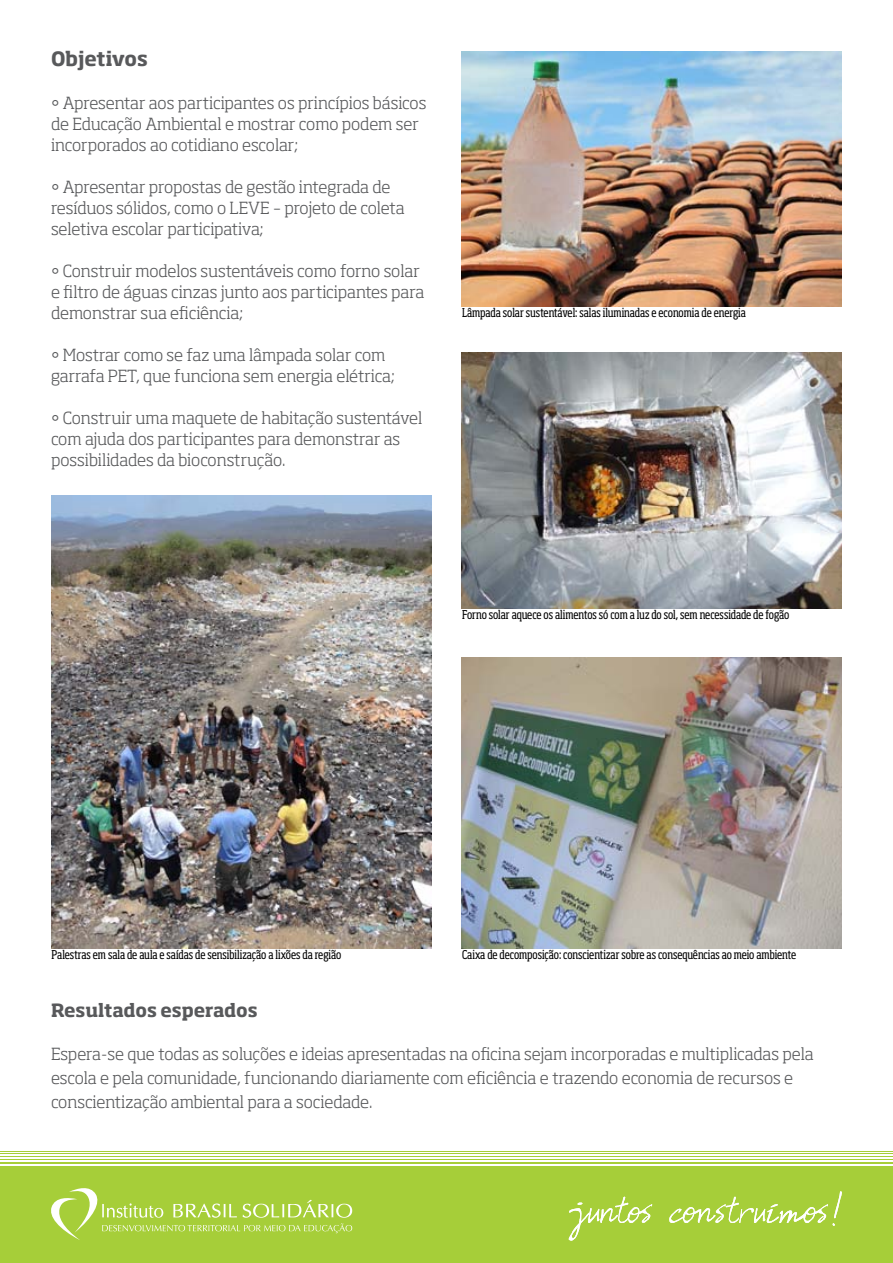
<style>
.page{position:relative;width:893px;height:1263px;background:#fff}
.page>*{position:absolute;margin:0;border:0;box-sizing:border-box;transform-origin:0 0}
.t1{font:700 19.5px "Soho Std";color:#58595b}
.t2{font:700 18px "Soho Std";letter-spacing:-.01em;color:#58595b}
.t3{font:300 16.5px/21px "Soho Std";letter-spacing:-.005em;color:#58595b}
.t4{font:condensed 12px "Soho Std";letter-spacing:-.01em;color:#000}
</style>
<div class="page">
<img style="left:461px;top:657px;width:381px;height:291px">
<img style="left:51px;top:496px;width:381px;height:452px">
<div style="left:0;top:1169px;width:893px;height:94px;background:#a6ce39"></div>
<hr style="left:0;top:1151px;width:893px;height:1px;background:#a6ce39">
<hr style="left:0;top:1153px;width:893px;height:1px;background:#a6ce39">
<hr style="left:0;top:1156px;width:893px;height:1px;background:#a6ce39">
<hr style="left:0;top:1159px;width:893px;height:1px;background:#a6ce39">
<hr style="left:0;top:1162px;width:893px;height:1px;background:#a6ce39">
<hr style="left:0;top:1165px;width:893px;height:2px;background:#a6ce39">
<svg style="left:569px;top:1191px;width:273px;height:50px"></svg>
<svg style="left:51px;top:1188px;width:301px;height:52px"></svg>
<img style="left:461px;top:51px;width:381px;height:255px">
<img style="left:461px;top:353px;width:381px;height:255px">
<p class="t1" style="left:51px;top:46px;width:98px">Objetivos</p>
<p class="t3" style="left:51px;top:92px;width:377px">• Apresentar aos participantes os princípios básicos de Educação Ambiental e mostrar como podem ser incorporados ao cotidiano escolar;</p>
<p class="t3" style="left:51px;top:176px;width:355px">• Apresentar propostas de gestão integrada de resíduos sólidos, como o LEVE – projeto de coleta seletiva escolar participativa;</p>
<p class="t3" style="left:51px;top:260px;width:375px">• Construir modelos sustentáveis como forno solar e filtro de águas cinzas junto aos participantes para demonstrar sua eficiência;</p>
<p class="t3" style="left:51px;top:344px;width:345px">• Mostrar como se faz uma lâmpada solar com garrafa PET, que funciona sem energia elétrica;</p>
<p class="t3" style="left:51px;top:407px;width:373px">• Construir uma maquete de habitação sustentável com ajuda dos participantes para demonstrar as possibilidades da bioconstrução.</p>
<p class="t4" style="left:462px;top:305px;width:285px">Lâmpada solar sustentável: salas iluminadas e economia de energia</p>
<p class="t4" style="left:462px;top:607px;width:329px">Forno solar aquece os alimentos só com a luz do sol, sem necessidade de fogão</p>
<p class="t4" style="left:52px;top:947px;width:291px">Palestras em sala de aula e saídas de sensibilização a lixões da região</p>
<p class="t4" style="left:462px;top:947px;width:336px">Caixa de decomposição: conscientizar sobre as consequências ao meio ambiente</p>
<p class="t2" style="left:51px;top:998px;width:208px">Resultados esperados</p>
<p class="t3" style="left:51px;top:1042px;width:764px;line-height:24px">Espera-se que todas as soluções e ideias apresentadas na oficina sejam incorporadas e multiplicadas pela escola e pela comunidade, funcionando diariamente com eficiência e trazendo economia de recursos e conscientização ambiental para a sociedade.</p>
</div>
